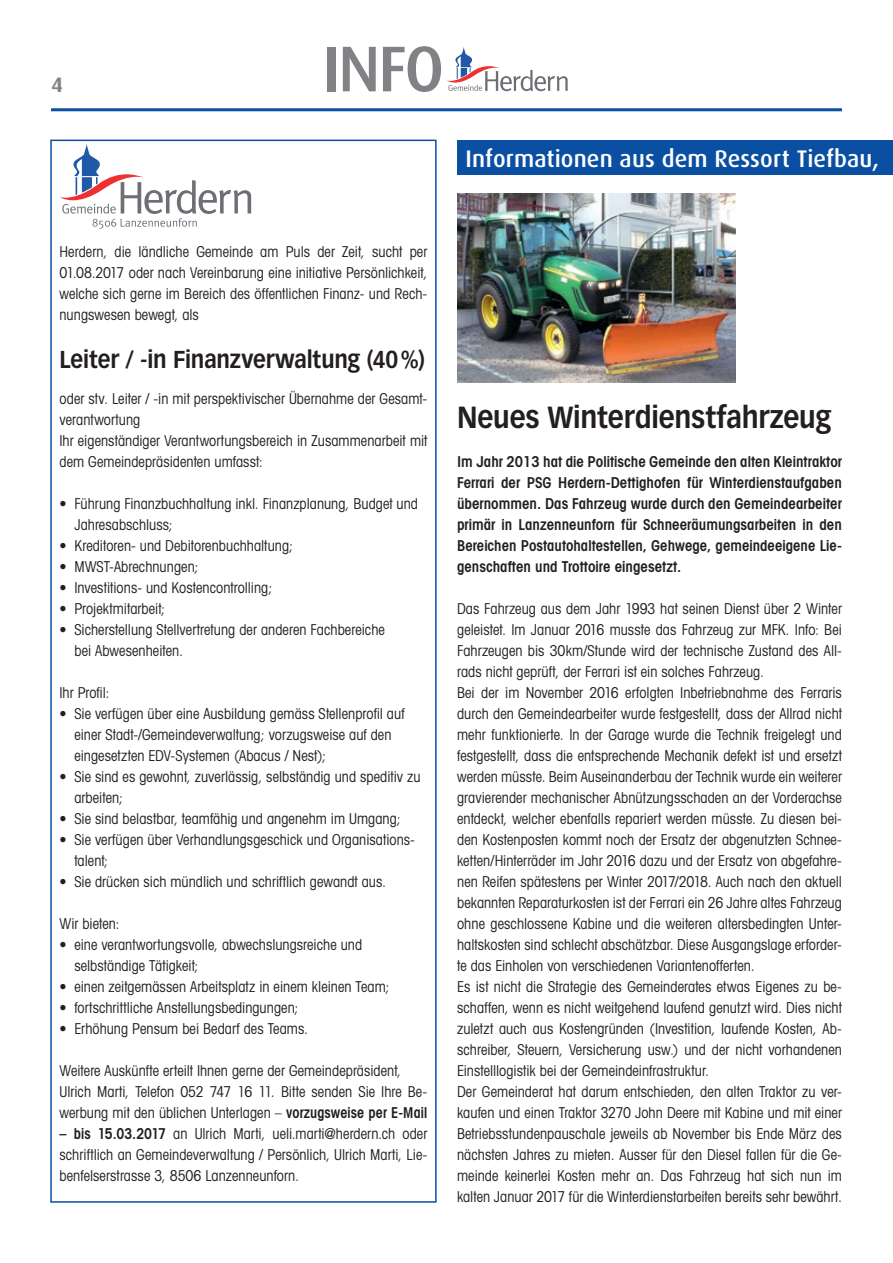
<style>
.page{position:relative;width:893px;height:1263px;background:#fff}
.page>*{position:absolute;margin:0;border:0;box-sizing:border-box;transform-origin:0 0}
.t1{font:500 64.65px "Dax";color:#808285}
.t2{font:700 30px "Vectora LT";letter-spacing:-.01em;color:#231f20;scale:.9 1}
.t3{font:500 24px "Dax";letter-spacing:.005em;color:#fff}
.t4{font:700 24px "Vectora LT";letter-spacing:-.005em;color:#231f20;scale:.9 1}
.t5{font:700 21px "Dax";color:#808285}
.t6{font:condensed 15px/21px "Avant Garde LT";letter-spacing:.005em;color:#231f20;scale:.95 1}
.t7{font:600 condensed 15px/21px "Avant Garde LT";color:#231f20;text-align:justify}
.s1{font-weight:600}
</style>
<div class="page">
<hr style="left:51px;top:108px;width:791px;height:3px;background:#0a4fa2">
<svg style="left:447px;top:47px;width:121px;height:44px"></svg>
<div style="left:50px;top:140px;width:387px;height:1063px;border:2px solid #0a4fa2"></div>
<svg style="left:60px;top:144px;width:191px;height:85px"></svg>
<div style="left:457px;top:140px;width:436px;height:34px;background:#0a4fa2"></div>
<img style="left:457px;top:194px;width:278px;height:189px">
<h3 class="t5" style="left:51px;top:72px;width:13px">4</h3>
<h1 class="t1" style="left:322px;top:33px;width:123px">INFO</h1>
<h3 class="t3" style="left:466px;top:145px;width:415px">Informationen aus dem Ressort Tiefbau,</h3>
<p class="t6" style="left:60px;top:241px;width:389px;text-align:justify">Herdern, die ländliche Gemeinde am Puls der Zeit, sucht per 01.08.2017 oder nach Vereinbarung eine initiative Persönlichkeit, welche sich gerne im Bereich des öffentlichen Finanz- und Rech&shy;nungswesen bewegt, als</p>
<h3 class="t4" style="left:60px;top:345px;width:407px">Leiter / -in Finanzverwaltung (40%)</h3>
<p class="t6" style="left:60px;top:388px;width:389px">oder stv. Leiter / -in mit perspektivischer Übernahme der Gesamt&shy;verantwortung<br>Ihr eigenständiger Verantwortungsbereich in Zusammenarbeit mit dem Gemeindepräsidenten umfasst:</p>
<p class="t6" style="left:74px;top:493px;width:363px;text-indent:-15px">• Führung Finanzbuchhaltung inkl. Finanzplanung, Budget und<br>Jahresabschluss;</p>
<p class="t6" style="left:60px;top:535px;width:247px">• Kreditoren- und Debitorenbuchhaltung;</p>
<p class="t6" style="left:60px;top:556px;width:148px">• MWST-Abrechnungen;</p>
<p class="t6" style="left:60px;top:577px;width:225px">• Investitions- und Kostencontrolling;</p>
<p class="t6" style="left:60px;top:598px;width:113px">• Projektmitarbeit;</p>
<p class="t6" style="left:74px;top:619px;width:328px;text-indent:-15px">• Sicherstellung Stellvertretung der anderen Fachbereiche bei Abwesenheiten.</p>
<p class="t6" style="left:60px;top:682px;width:54px">Ihr Profil:</p>
<p class="t6" style="left:74px;top:703px;width:349px;text-indent:-15px">• Sie verfügen über eine Ausbildung gemäss Stellenprofil auf einer Stadt-/Gemeindeverwaltung; vorzugsweise auf den eingesetzten EDV-Systemen (Abacus / Nest);</p>
<p class="t6" style="left:74px;top:766px;width:366px;text-indent:-15px">• Sie sind es gewohnt, zuverlässig, selbständig und speditiv zu arbeiten;</p>
<p class="t6" style="left:60px;top:808px;width:361px">• Sie sind belastbar, teamfähig und angenehm im Umgang;</p>
<p class="t6" style="left:74px;top:829px;width:360px;text-indent:-15px">• Sie verfügen über Verhandlungsgeschick und Organisations&shy;talent;</p>
<p class="t6" style="left:60px;top:871px;width:345px">• Sie drücken sich mündlich und schriftlich gewandt aus.</p>
<p class="t6" style="left:60px;top:913px;width:65px">Wir bieten:</p>
<p class="t6" style="left:74px;top:934px;width:304px;text-indent:-15px">• eine verantwortungsvolle, abwechslungsreiche und selbständige Tätigkeit;</p>
<p class="t6" style="left:60px;top:976px;width:349px">• einen zeitgemässen Arbeitsplatz in einem kleinen Team;</p>
<p class="t6" style="left:60px;top:997px;width:253px">• fortschrittliche Anstellungsbedingungen;</p>
<p class="t6" style="left:60px;top:1018px;width:263px">• Erhöhung Pensum bei Bedarf des Teams.</p>
<p class="t6" style="left:60px;top:1060px;width:389px">Weitere Auskünfte erteilt Ihnen gerne der Gemeindepräsident,<br>Ulrich Marti, Telefon 052 747 16 11. Bitte senden Sie Ihre Be&shy;werbung mit den üblichen Unterlagen – <span class="s1">vorzugsweise per E-Mail</span></p>
<p class="t6" style="left:60px;top:1123px;width:389px;text-align:justify"><span class="s1">– bis 15.03.2017</span> an Ulrich Marti, ueli.marti@herdern.ch oder schriftlich an Gemeindeverwaltung / Persönlich, Ulrich Marti, Lie&shy;benfelserstrasse 3, 8506 Lanzenneunforn.</p>
<h2 class="t2" style="left:457px;top:399px;width:417px">Neues Winterdienstfahrzeug</h2>
<p class="t7" style="left:457px;top:451px;width:386px">Im Jahr 2013 hat die Politische Gemeinde den alten Kleintraktor Ferrari der PSG Herdern-Dettighofen für Winterdienstaufgaben übernommen. Das Fahrzeug wurde durch den Gemeindearbeiter primär in Lanzenneunforn für Schneeräumungsarbeiten in den Bereichen Postautohaltestellen, Gehwege, gemeindeeigene Lie&shy;genschaften und Trottoire eingesetzt.</p>
<p class="t6" style="left:457px;top:598px;width:407px">Das Fahrzeug aus dem Jahr 1993 hat seinen Dienst über 2 Winter geleistet. Im Januar 2016 musste das Fahrzeug zur MFK. Info: Bei Fahrzeugen bis 30km/Stunde wird der technische Zustand des All&shy;rads nicht geprüft, der Ferrari ist ein solches Fahrzeug.<br>Bei der im November 2016 erfolgten Inbetriebnahme des Ferraris durch den Gemeindearbeiter wurde festgestellt, dass der Allrad nicht mehr funktionierte. In der Garage wurde die Technik freigelegt und festgestellt, dass die entsprechende Mechanik defekt ist und ersetzt werden müsste. Beim Auseinanderbau der Technik wurde ein weiterer gravierender mechanischer Abnützungsschaden an der Vorderachse entdeckt, welcher ebenfalls repariert werden müsste. Zu diesen bei&shy;den Kostenposten kommt noch der Ersatz der abgenutzten Schnee&shy;ketten/Hinterräder im Jahr 2016 dazu und der Ersatz von abgefahre&shy;nen Reifen spätestens per Winter 2017/2018. Auch nach den aktuell bekannten Reparaturkosten ist der Ferrari ein 26 Jahre altes Fahrzeug ohne geschlossene Kabine und die weiteren altersbedingten Unter&shy;haltskosten sind schlecht abschätzbar. Diese Ausgangslage erforder&shy;te das Einholen von verschiedenen Variantenofferten.<br>Es ist nicht die Strategie des Gemeinderates etwas Eigenes zu be&shy;schaffen, wenn es nicht weitgehend laufend genutzt wird. Dies nicht zuletzt auch aus Kostengründen (Investition, laufende Kosten, Ab&shy;schreiber, Steuern, Versicherung usw.) und der nicht vorhandenen Einstelllogistik bei der Gemeindeinfrastruktur.<br>Der Gemeinderat hat darum entschieden, den alten Traktor zu ver&shy;kaufen und einen Traktor 3270 John Deere mit Kabine und mit einer Betriebsstundenpauschale jeweils ab November bis Ende März des nächsten Jahres zu mieten. Ausser für den Diesel fallen für die Ge&shy;meinde keinerlei Kosten mehr an. Das Fahrzeug hat sich nun im kalten Januar 2017 für die Winterdienstarbeiten bereits sehr bewährt.</p>
</div>
